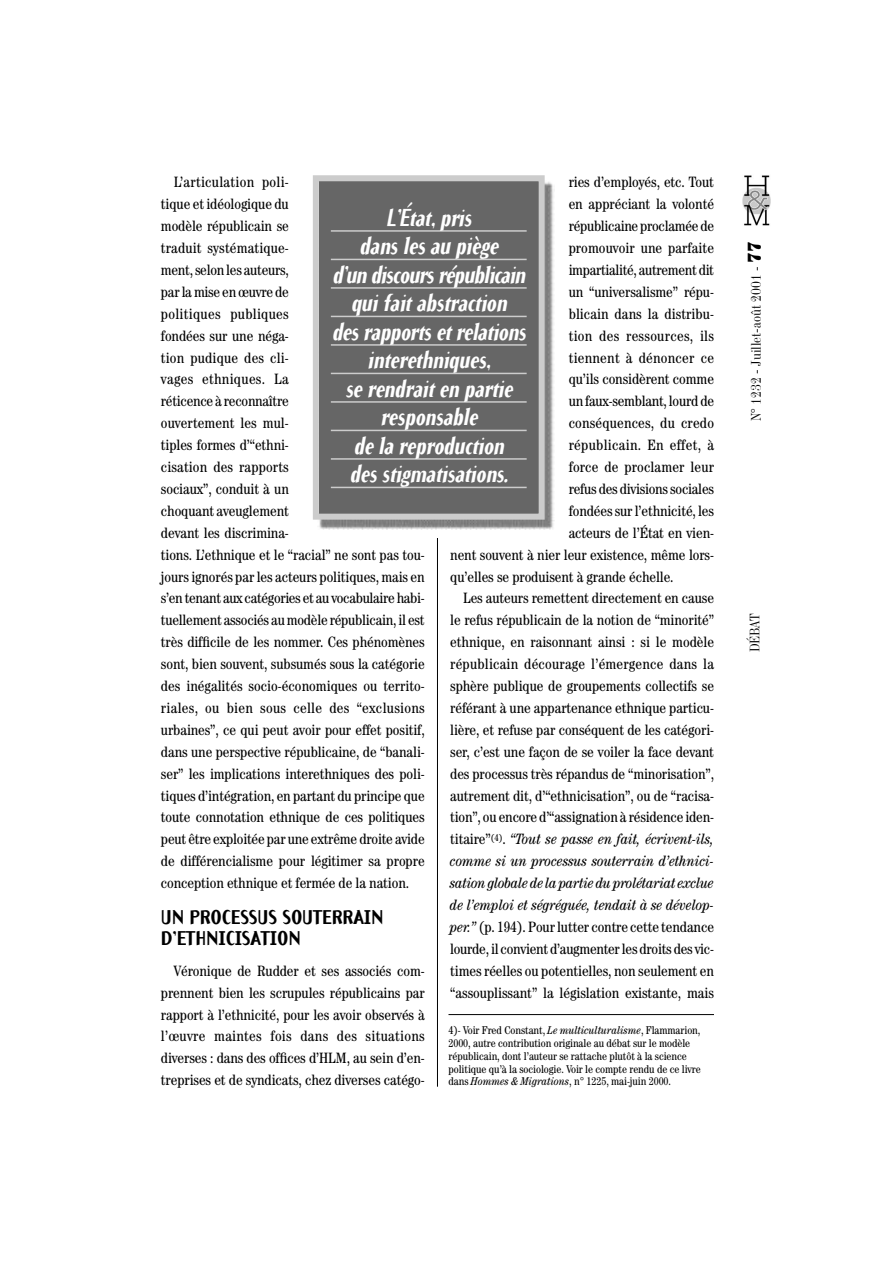
<style>
.page{position:relative;width:893px;height:1263px;background:#fff}
.page>*{position:absolute;margin:0;border:0;box-sizing:border-box;transform-origin:0 0}
.t1{font:italic 700 24px/28.5px "Arbitrary";letter-spacing:-.025em;color:#fff;text-align:center;scale:.87 1}
.t2{font:700 19.5px/21px "Arbitrary";letter-spacing:-.005em;color:#000}
.t3{font:condensed 15px/21.9px "Century";letter-spacing:-.005em;color:#000}
.t4{font:italic condensed 15px "Century";letter-spacing:-.005em;color:#000}
.t5{font:condensed 15px "Century";letter-spacing:.02em;color:#000}
.t6{font:condensed 15px "Century";letter-spacing:.015em;color:#000}
.t7{font:13.5px "Industrial 736 BT";color:#000}
.t8{font:condensed 11.25px/12.8px "Century";letter-spacing:-.005em;color:#000}
.s1{font-style:normal}
.s2{font-style:italic}
.s3{font-family:"Century";font-stretch:ultra-condensed;font-size:18.75px}
</style>
<div class="page">
<hr style="left:437px;top:177px;width:1px;height:910px;background:#000">
<img style="left:742px;top:175px;width:28px;height:51px">
<hr style="left:448px;top:1014px;width:266px;height:1px;background:#000">
<img style="left:319px;top:181px;width:236px;height:348px">
<div style="left:319px;top:181px;width:219px;height:333px;background:#666"></div>
<hr style="left:331px;top:230px;width:195px;height:2px;background:#ccc">
<hr style="left:331px;top:259px;width:195px;height:1px;background:#ccc">
<hr style="left:331px;top:287px;width:195px;height:2px;background:#ccc">
<hr style="left:331px;top:316px;width:195px;height:1px;background:#ccc">
<hr style="left:331px;top:344px;width:195px;height:2px;background:#ccc">
<hr style="left:331px;top:373px;width:195px;height:1px;background:#ccc">
<hr style="left:331px;top:401px;width:195px;height:2px;background:#ccc">
<hr style="left:331px;top:430px;width:195px;height:1px;background:#ccc">
<hr style="left:331px;top:458px;width:195px;height:2px;background:#ccc">
<hr style="left:331px;top:487px;width:195px;height:1px;background:#ccc">
<div style="left:313px;top:175px;width:231px;height:345px;border:6px solid #ccc"></div>
<p class="t3" style="left:161px;top:173px;width:265px;text-indent:13px">L’articulation poli-<br>tique et idéologique du<br>modèle républicain se<br>traduit systématique-<br>ment, selon les auteurs,<br>par la mise en œuvre de<br>politiques publiques<br>fondées sur une néga-<br>tion pudique des cli-<br>vages ethniques. La<br>réticence à reconnaître<br>ouvertement les mul-<br>tiples formes d’“ethni-<br>cisation des rapports<br>sociaux”, conduit à un<br>choquant aveuglement<br>devant les discrimina-<br>tions. L’ethnique et le “racial” ne sont pas tou&shy;jours ignorés par les acteurs politiques, mais en s’en tenant aux catégories et au vocabulaire habi&shy;tuellement associés au modèle républicain, il est très difficile de les nommer. Ces phénomènes sont, bien souvent, subsumés sous la catégorie des inégalités socio-économiques ou territo&shy;riales, ou bien sous celle des “exclusions urbaines”, ce qui peut avoir pour effet positif, dans une perspective républicaine, de “banali&shy;ser” les implications interethniques des poli&shy;tiques d’intégration, en partant du principe que toute connotation ethnique de ces politiques peut être exploitée par une extrême droite avide de différencialisme pour légitimer sa propre conception ethnique et fermée de la nation.</p>
<h2 class="t2" style="left:161px;top:909px;width:224px">UN PROCESSUS SOUTERRAIN<br>D’ETHNICISATION</h2>
<p class="t3" style="left:161px;top:961px;width:265px;text-align:justify;text-indent:13px">Véronique de Rudder et ses associés com&shy;prennent bien les scrupules républicains par rapport à l’ethnicité, pour les avoir observés à l’œuvre maintes fois dans des situations diverses : dans des offices d’HLM, au sein d’en&shy;treprises et de syndicats, chez diverses catégo-</p>
<p class="t3" style="left:568px;top:173px;width:147px">ries d’employés, etc. Tout</p>
<p class="t3" style="left:568px;top:195px;width:147px">en appréciant la volonté</p>
<p class="t3" style="left:568px;top:216px;width:147px">républicaine proclamée de</p>
<p class="t3" style="left:568px;top:238px;width:147px">promouvoir une parfaite</p>
<p class="t3" style="left:568px;top:260px;width:147px">impartialité, autrement dit</p>
<p class="t3" style="left:568px;top:282px;width:147px">un “universalisme” répu-</p>
<p class="t3" style="left:568px;top:304px;width:147px">blicain dans la distribu-</p>
<p class="t5" style="left:568px;top:330px;width:147px">tion des ressources, ils</p>
<p class="t5" style="left:568px;top:352px;width:147px">tiennent à dénoncer ce</p>
<p class="t3" style="left:568px;top:370px;width:147px">qu’ils considèrent comme</p>
<p class="t3" style="left:568px;top:392px;width:147px">un faux-semblant, lourd de</p>
<p class="t3" style="left:568px;top:414px;width:147px">conséquences, du credo</p>
<p class="t5" style="left:568px;top:440px;width:147px">républicain. En effet, à</p>
<p class="t3" style="left:568px;top:457px;width:147px">force de proclamer leur</p>
<p class="t3" style="left:568px;top:479px;width:147px">refus des divisions sociales</p>
<p class="t3" style="left:568px;top:501px;width:147px">fondées sur l’ethnicité, les</p>
<p class="t3" style="left:568px;top:523px;width:147px">acteurs de l’État en vien-</p>
<p class="t3" style="left:450px;top:545px;width:265px">nent souvent à nier leur existence, même lors-</p>
<p class="t3" style="left:450px;top:567px;width:225px">qu’elles se produisent à grande échelle.</p>
<p class="t3" style="left:463px;top:589px;width:252px">Les auteurs remettent directement en cause</p>
<p class="t3" style="left:450px;top:611px;width:265px">le refus républicain de la notion de “minorité”</p>
<p class="t3" style="left:450px;top:633px;width:265px">ethnique, en raisonnant ainsi : si le modèle</p>
<p class="t6" style="left:450px;top:659px;width:265px">républicain décourage l’émergence dans la</p>
<p class="t3" style="left:450px;top:676px;width:265px">sphère publique de groupements collectifs se</p>
<p class="t3" style="left:450px;top:698px;width:265px">référant à une appartenance ethnique particu-</p>
<p class="t3" style="left:450px;top:720px;width:265px">lière, et refuse par conséquent de les catégori-</p>
<p class="t3" style="left:450px;top:742px;width:265px">ser, c’est une façon de se voiler la face devant</p>
<p class="t3" style="left:450px;top:764px;width:265px">des processus très répandus de “minorisation”,</p>
<p class="t3" style="left:450px;top:786px;width:265px">autrement dit, d’“ethnicisation”, ou de “racisa-</p>
<p class="t3" style="left:450px;top:808px;width:265px">tion”, ou encore d’“assignation à résidence iden-</p>
<p class="t4" style="left:450px;top:834px;width:265px"><span class="s1">titaire”</span><sup>(4)</sup><span class="s1">.</span> “Tout se passe en fait, écrivent-ils,</p>
<p class="t4" style="left:450px;top:856px;width:265px">comme si un processus souterrain d’ethnici-</p>
<p class="t4" style="left:450px;top:878px;width:265px">sation globale de la partie du prolétariat exclue</p>
<p class="t4" style="left:450px;top:900px;width:265px">de l’emploi et ségréguée, tendait à se dévelop-</p>
<p class="t3" style="left:450px;top:917px;width:265px"><span class="s2">per.”</span>(p. 194). Pour lutter contre cette tendance</p>
<p class="t3" style="left:450px;top:939px;width:265px">lourde, il convient d’augmenter les droits des vic-</p>
<p class="t3" style="left:450px;top:961px;width:265px">times réelles ou potentielles, non seulement en</p>
<p class="t3" style="left:450px;top:983px;width:265px">“assouplissant” la législation existante, mais</p>
<h1 class="t1" style="left:332px;top:206px;width:229px">L’État,pris<br>danslesau piège<br>d’un discoursrépublicain quifaitabstraction desrapportsetrelations interethniques,<br>se rendraiten partie responsable<br>de la reproduction desstigmatisations.</h1>
<p class="t8" style="left:448px;top:1025px;width:254px">4)- Voir Fred Constant, <span class="s2">Le multiculturalisme</span>, Flammarion, 2000, autre contribution originale au débat sur le modèle républicain, dont l’auteur se rattache plutôt à la science politique qu’à la sociologie. Voir le compte rendu de ce livre dans <span class="s2">Hommes &amp; Migrations</span>, n° 1225, mai-juin 2000.</p>
<p class="t7" style="left:751px;top:421px;width:181px;rotate:-90deg">N° 1232 - Juillet-août 2001 - <span class="s3">77</span></p>
<p class="t7" style="left:749px;top:652px;width:40px;rotate:-90deg">DÉBAT</p>
</div>
